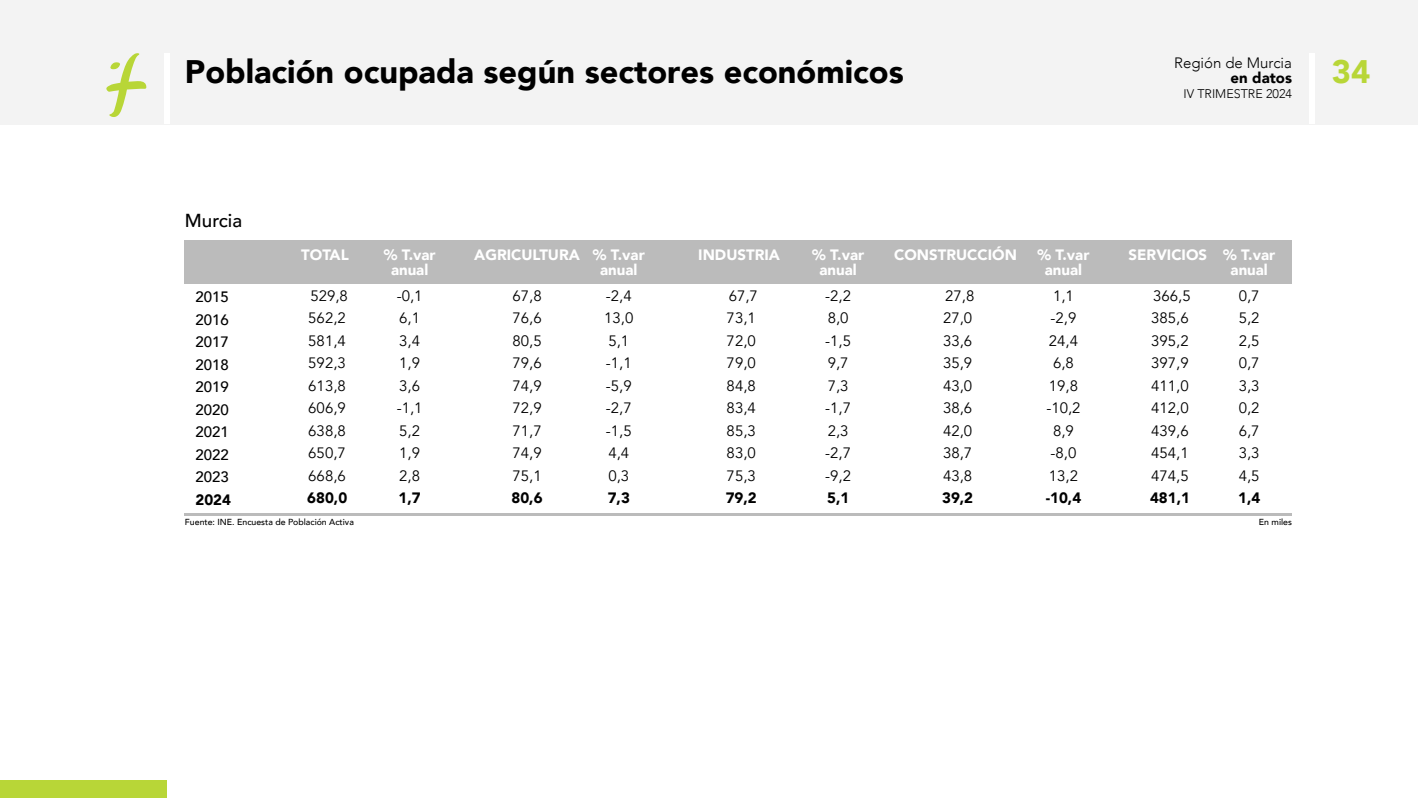
<style>
.page{position:relative;width:1418px;height:798px;background:#fff}
.page>*{position:absolute;margin:0;border:0;box-sizing:border-box;transform-origin:0 0}
.t1{font:900 32.5px "Avenir";color:#000}
.t2{font:900 32.5px "Avenir";color:#b8d637}
.t3{font:500 18.75px "Avenir";color:#000}
.t4{font:15px/22.5px "Avenir";color:#000}
.t5{font:900 15px/15px "Avenir";color:#fff;text-align:center}
.t6{font:900 15px "Avenir";color:#000}
.t7{font:500 15px/22.5px "Avenir";color:#000;text-align:justify}
.t8{font:300 15px "Avenir";color:#000}
.t9{font:300 12.5px "Avenir";color:#000}
.t10{font:500 8.75px "Avenir";color:#000}
</style>
<div class="page">
<div style="left:0;top:780px;width:167px;height:17px;background:#b8d637"></div>
<div style="left:0;top:0;width:1417px;height:124px;background:#f3f3f3"></div>
<div style="left:164px;top:53px;width:5px;height:71px;background:#fff"></div>
<div style="left:1309px;top:53px;width:5px;height:71px;background:#fff"></div>
<div style="left:185px;top:240px;width:1106px;height:44px;background:#bbb"></div>
<hr style="left:185px;top:513px;width:1106px;height:2px;background:#bbb">
<svg style="left:106px;top:53px;width:40px;height:64px"></svg>
<h1 class="t1" style="left:185px;top:43px;width:720px">Población ocupada según sectores económicos</h1>
<p class="t8" style="left:1174px;top:54px;width:119px">Región de Murcia</p>
<p class="t6" style="left:1230px;top:65px;width:63px">en datos</p>
<p class="t9" style="left:1183px;top:86px;width:110px">IV TRIMESTRE 2024</p>
<h1 class="t2" style="left:1331px;top:43px;width:40px">34</h1>
<p class="t3" style="left:185px;top:204px;width:59px">Murcia</p>
<p class="t7" style="left:195px;top:285px;width:35px">2015<br>2016<br>2017<br>2018<br>2019<br>2020<br>2021<br>2022<br>2023</p>
<p class="t6" style="left:195px;top:486px;width:37px">2024</p>
<p class="t5" style="left:301px;top:247px;width:49px">TOTAL</p>
<p class="t4" style="left:308px;top:284px;width:41px">529,8<br>562,2<br>581,4<br>592,3<br>613,8<br>606,9<br>638,8<br>650,7<br>668,6</p>
<p class="t6" style="left:307px;top:485px;width:41px">680,0</p>
<p class="t5" style="left:384px;top:247px;width:53px">% T.var anual</p>
<p class="t4" style="left:397px;top:284px;width:27px">-0,1<br>6,1<br>3,4<br>1,9<br>3,6 -1,1<br>5,2<br>1,9<br>2,8</p>
<p class="t6" style="left:398px;top:485px;width:24px">1,7</p>
<p class="t5" style="left:894px;top:247px;width:124px">CONSTRUCCIÓN</p>
<p class="t5" style="left:1037px;top:247px;width:53px">% T.var anual</p>
<p class="t5" style="left:474px;top:247px;width:107px">AGRICULTURA</p>
<p class="t5" style="left:1223px;top:247px;width:53px">% T.var anual</p>
<p class="t4" style="left:1046px;top:284px;width:36px;text-align:center">1,1 -2,9<br>24,4<br>6,8<br>19,8 -10,2<br>8,9 -8,0<br>13,2</p>
<p class="t6" style="left:1045px;top:485px;width:37px">-10,4</p>
<p class="t5" style="left:593px;top:247px;width:53px">% T.var</p>
<p class="t5" style="left:1128px;top:247px;width:80px">SERVICIOS</p>
<p class="t5" style="left:600px;top:262px;width:39px">anual</p>
<p class="t5" style="left:698px;top:247px;width:83px">INDUSTRIA</p>
<p class="t5" style="left:812px;top:247px;width:53px">% T.var anual</p>
<p class="t4" style="left:512px;top:284px;width:31px;text-align:justify">67,8<br>76,6<br>80,5<br>79,6<br>74,9<br>72,9<br>71,7<br>74,9<br>75,1</p>
<p class="t6" style="left:511px;top:485px;width:33px">80,6</p>
<p class="t4" style="left:604px;top:284px;width:31px">-2,4<br>13,0<br>5,1 -1,1 -5,9 -2,7 -1,5<br>4,4<br>0,3</p>
<p class="t6" style="left:607px;top:485px;width:24px">7,3</p>
<p class="t4" style="left:1151px;top:284px;width:41px">366,5<br>385,6<br>395,2<br>397,9<br>411,0<br>412,0<br>439,6<br>454,1<br>474,5</p>
<p class="t6" style="left:1150px;top:485px;width:41px">481,1</p>
<p class="t4" style="left:1238px;top:284px;width:22px;text-align:justify">0,7<br>5,2<br>2,5<br>0,7<br>3,3<br>0,2<br>6,7<br>3,3<br>4,5</p>
<p class="t6" style="left:1238px;top:485px;width:24px">1,4</p>
<p class="t4" style="left:943px;top:284px;width:33px">27,8<br>27,0<br>33,6<br>35,9<br>43,0<br>38,6<br>42,0<br>38,7<br>43,8</p>
<p class="t6" style="left:942px;top:485px;width:33px">39,2</p>
<p class="t4" style="left:825px;top:284px;width:27px">-2,2<br>8,0 -1,5<br>9,7<br>7,3 -1,7<br>2,3 -2,7 -9,2</p>
<p class="t6" style="left:827px;top:485px;width:24px">5,1</p>
<p class="t4" style="left:726px;top:284px;width:33px">67,7<br>73,1<br>72,0<br>79,0<br>84,8<br>83,4<br>85,3<br>83,0<br>75,3</p>
<p class="t6" style="left:725px;top:485px;width:33px">79,2</p>
<p class="t10" style="left:185px;top:514px;width:170px">Fuente: INE. Encuesta de Población Activa</p>
<p class="t10" style="left:1258px;top:514px;width:35px">En miles</p>
</div>
